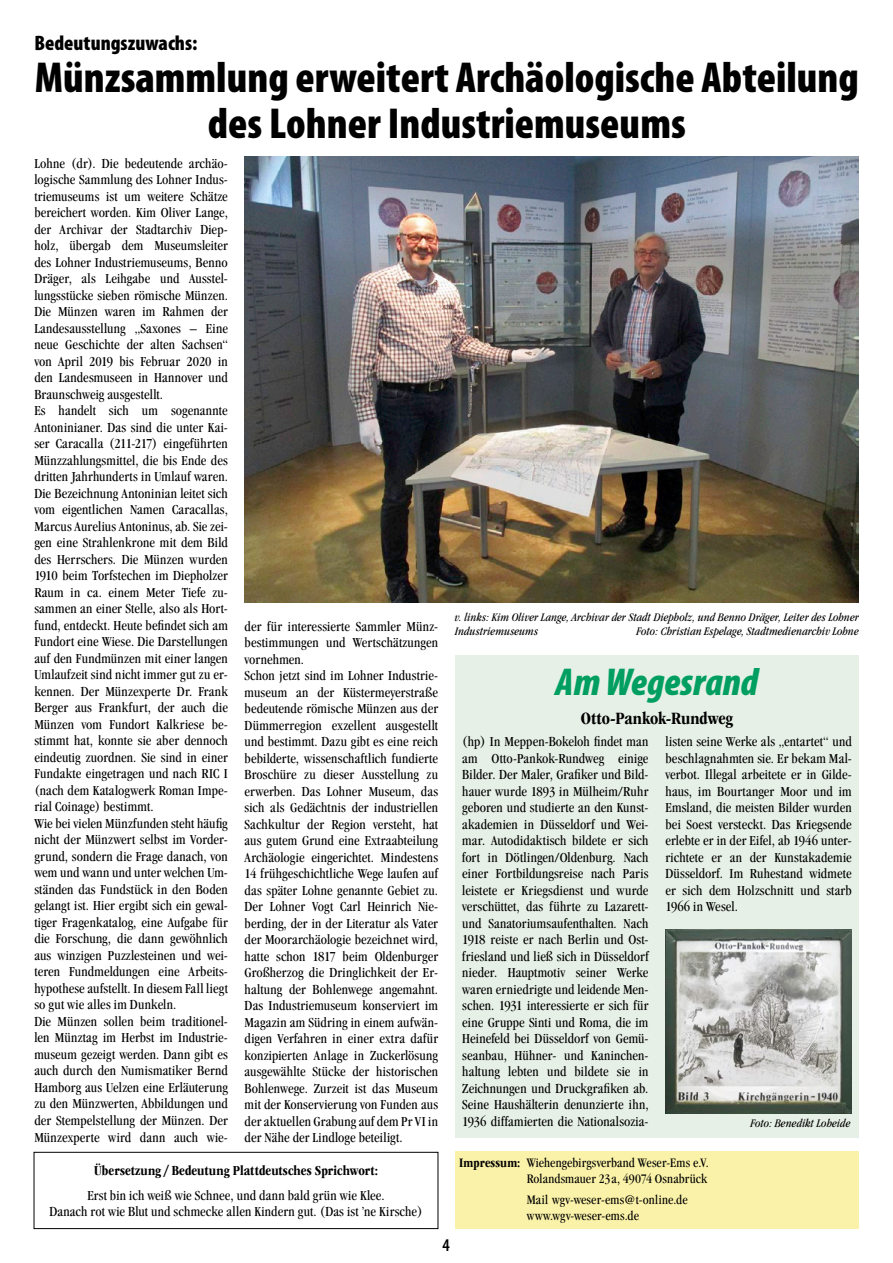
<style>
.page{position:relative;width:893px;height:1263px;background:#fff}
.page>*{position:absolute;margin:0;border:0;box-sizing:border-box;transform-origin:0 0}
.t1{font:900 condensed 43.5px/46.5px "Myriad Pro";color:#000;text-align:center}
.t2{font:italic 900 condensed 39px "Myriad Pro";color:#009f61}
.t3{font:900 condensed 21px "Myriad Pro";color:#000}
.t4{font:700 condensed 18px "ITC Garamond Std";letter-spacing:-.005em;color:#000}
.t5{font:600 condensed 18px "Myriad Pro";color:#000}
.t6{font:condensed 14.25px/16.5px "Garamond";letter-spacing:.01em;color:#000;text-align:justify}
.t7{font:700 condensed 14.25px "ITC Garamond Std";letter-spacing:.005em;color:#000}
.t8{font:condensed 13.5px/16.5px "Garamond";letter-spacing:.01em;color:#000;text-align:right}
.t9{font:italic condensed 12px/13.5px "Garamond";letter-spacing:.005em;color:#000}
.s1{font-family:"ITC Garamond Std";font-weight:700}
</style>
<div class="page">
<div style="left:455px;top:1152px;width:404px;height:77px;background:#faf2a8"></div>
<div style="left:34px;top:1152px;width:404px;height:77px;border:1px solid #000"></div>
<div style="left:455px;top:655px;width:404px;height:482px;background:#e7f0e7"></div>
<img style="left:665px;top:930px;width:187px;height:183px">
<img style="left:244px;top:157px;width:615px;height:445px">
<h3 class="t3" style="left:34px;top:31px;width:165px">Bedeutungszuwachs:</h3>
<h1 class="t1" style="left:35px;top:55px;width:826px">Münzsammlung erweitert Archäologische Abteilung des Lohner Industriemuseums</h1>
<p class="t6" style="left:34px;top:155px;width:195px;text-align:left">Lohne (dr). Die bedeutende archäo&shy;logische Sammlung des Lohner Indus&shy;triemuseums ist um weitere Schätze bereichert worden. Kim Oliver Lange, der Archivar der Stadtarchiv Diep&shy;holz, übergab dem Museumsleiter des Lohner Industriemuseums, Benno Dräger, als Leihgabe und Ausstel&shy;lungsstücke sieben römische Münzen.<br>Die Münzen waren im Rahmen der Landesausstellung „Saxones – Eine neue Geschichte der alten Sachsen“ von April 2019 bis Februar 2020 in den Landesmuseen in Hannover und Braunschweig ausgestellt.<br>Es handelt sich um sogenannte Antoninianer. Das sind die unter Kai&shy;ser Caracalla (211-217) eingeführten Münzzahlungsmittel, die bis Ende des dritten Jahrhunderts in Umlauf waren.<br>Die Bezeichnung Antoninian leitet sich vom eigentlichen Namen Caracallas, Marcus Aurelius Antoninus, ab. Sie zei&shy;gen eine Strahlenkrone mit dem Bild des Herrschers. Die Münzen wurden 1910 beim Torfstechen im Diepholzer Raum in ca. einem Meter Tiefe zu&shy;sammen an einer Stelle, also als Hort&shy;fund, entdeckt. Heute befindet sich am Fundort eine Wiese. Die Darstellungen auf den Fundmünzen mit einer langen Umlaufzeit sind nicht immer gut zu er&shy;kennen. Der Münzexperte Dr. Frank Berger aus Frankfurt, der auch die Münzen vom Fundort Kalkriese be&shy;stimmt hat, konnte sie aber dennoch eindeutig zuordnen. Sie sind in einer Fundakte eingetragen und nach RIC I (nach dem Katalogwerk Roman Impe&shy;rial Coinage) bestimmt.<br>Wie bei vielen Münzfunden steht häufig nicht der Münzwert selbst im Vorder&shy;grund, sondern die Frage danach, von wem und wann und unter welchen Um&shy;ständen das Fundstück in den Boden gelangt ist. Hier ergibt sich ein gewal&shy;tiger Fragenkatalog, eine Aufgabe für die Forschung, die dann gewöhnlich aus winzigen Puzzlesteinen und wei&shy;teren Fundmeldungen eine Arbeits&shy;hypothese aufstellt. In diesem Fall liegt so gut wie alles im Dunkeln.<br>Die Münzen sollen beim traditionel&shy;len Münztag im Herbst im Industrie&shy;museum gezeigt werden. Dann gibt es auch durch den Numismatiker Bernd Hamborg aus Uelzen eine Erläuterung zu den Münzwerten, Abbildungen und der Stempelstellung der Münzen. Der Münzexperte wird dann auch wie-</p>
<p class="t6" style="left:245px;top:618px;width:195px;text-align:left">der für interessierte Sammler Münz&shy;bestimmungen und Wertschätzungen vornehmen.<br>Schon jetzt sind im Lohner Industrie&shy;museum an der Küstermeyerstraße bedeutende römische Münzen aus der Dümmerregion exzellent ausgestellt und bestimmt. Dazu gibt es eine reich bebilderte, wissenschaftlich fundierte Broschüre zu dieser Ausstellung zu erwerben. Das Lohner Museum, das sich als Gedächtnis der industriellen Sachkultur der Region versteht, hat aus gutem Grund eine Extraabteilung Archäologie eingerichtet. Mindestens 14 frühgeschichtliche Wege laufen auf das später Lohne genannte Gebiet zu.<br>Der Lohner Vogt Carl Heinrich Nie&shy;berding, der in der Literatur als Vater der Moorarchäologie bezeichnet wird, hatte schon 1817 beim Oldenburger Großherzog die Dringlichkeit der Er&shy;haltung der Bohlenwege angemahnt.<br>Das Industriemuseum konserviert im Magazin am Südring in einem aufwän&shy;digen Verfahren in einer extra dafür konzipierten Anlage in Zuckerlösung ausgewählte Stücke der historischen Bohlenwege. Zurzeit ist das Museum mit der Konservierung von Funden aus der aktuellen Grabung auf dem Pr VI in der Nähe der Lindloge beteiligt.</p>
<p class="t7" style="left:94px;top:1162px;width:285px">Übersetzung / Bedeutung Plattdeutsches Sprichwort:</p>
<p class="t6" style="left:49px;top:1187px;width:375px;text-align:center">Erst bin ich weiß wie Schnee, und dann bald grün wie Klee.<br>Danach rot wie Blut und schmecke allen Kindern gut. (Das ist ’ne Kirsche)</p>
<p class="t9" style="left:455px;top:610px;width:405px">v. links: Kim Oliver Lange, Archivar der Stadt Diepholz, und Benno Dräger, Leiter des Lohner<br>Industriemuseums</p>
<p class="t9" style="left:637px;top:624px;width:224px">Foto: Christian Espelage, Stadtmedienarchiv Lohne</p>
<h2 class="t2" style="left:556px;top:661px;width:204px">Am Wegesrand</h2>
<p class="t4" style="left:581px;top:708px;width:154px">Otto-Pankok-Rundweg</p>
<p class="t6" style="left:462px;top:733px;width:188px">(hp) In Meppen-Bokeloh findet man am Otto-Pankok-Rundweg einige Bilder. Der Maler, Grafiker und Bild&shy;hauer wurde 1893 in Mülheim/Ruhr geboren und studierte an den Kunst&shy;akademien in Düsseldorf und Wei&shy;mar. Autodidaktisch bildete er sich fort in Dötlingen/Oldenburg. Nach einer Fortbildungsreise nach Paris leistete er Kriegsdienst und wurde verschüttet, das führte zu Lazarett&shy;und Sanatoriumsaufenthalten. Nach 1918 reiste er nach Berlin und Ost&shy;friesland und ließ sich in Düsseldorf nieder. Hauptmotiv seiner Werke waren erniedrigte und leidende Men&shy;schen. 1931 interessierte er sich für eine Gruppe Sinti und Roma, die im Heinefeld bei Düsseldorf von Gemü&shy;seanbau, Hühner- und Kaninchen&shy;haltung lebten und bildete sie in Zeichnungen und Druckgrafiken ab.<br>Seine Haushälterin denunzierte ihn, 1936 diffamierten die Nationalsozia-</p>
<p class="t6" style="left:665px;top:733px;width:188px">listen seine Werke als „entartet“ und beschlagnahmten sie. Er bekam Mal&shy;verbot. Illegal arbeitete er in Gilde&shy;haus, im Bourtanger Moor und im Emsland, die meisten Bilder wurden bei Soest versteckt. Das Kriegsende erlebte er in der Eifel, ab 1946 unter&shy;richtete er an der Kunstakademie Düsseldorf. Im Ruhestand widmete er sich dem Holzschnitt und starb 1966 in Wesel.</p>
<p class="t9" style="left:750px;top:1116px;width:101px">Foto: Benedikt Loheide</p>
<p class="t8" style="left:459px;top:1154px;width:251px"><span class="s1">Impressum:</span> Wiehengebirgsverband Weser-Ems e.V.<br>Rolandsmauer 23a, 49074 Osnabrück</p>
<p class="t8" style="left:527px;top:1191px;width:162px;text-align:left">Mail wgv-weser-ems@t-online.de www.wgv-weser-ems.de</p>
<p class="t5" style="left:443px;top:1235px;width:9px">4</p>
</div>
